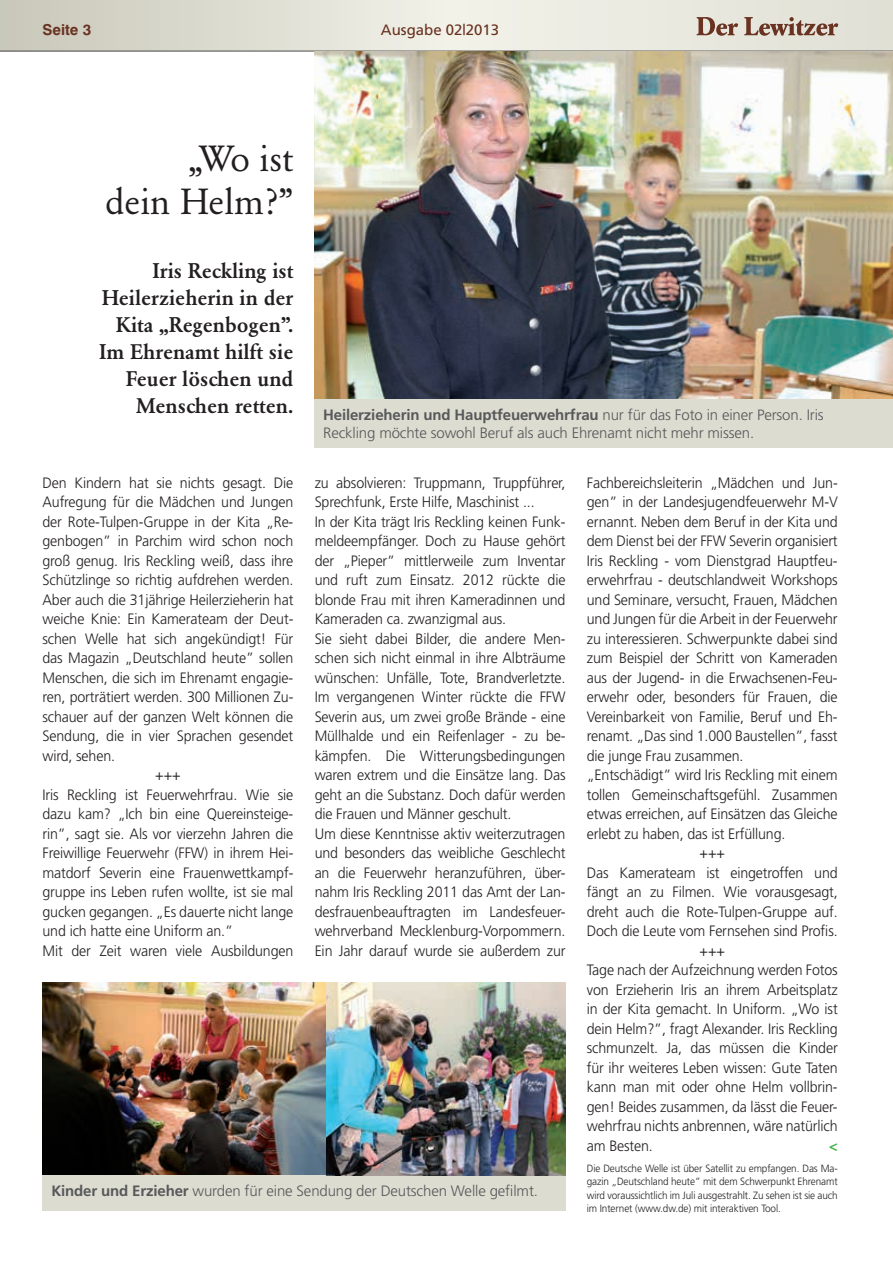
<style>
.page{position:relative;width:893px;height:1263px;background:#fff}
.page>*{position:absolute;margin:0;border:0;box-sizing:border-box;transform-origin:0 0}
.t1{font:36px/43.2px "Garamond BE";color:#231f20;text-align:right}
.t2{font:500 21px/27px "Garamond BE";color:#231f20;text-align:right}
.t3{font:300 15px/19.5px "Frutiger";letter-spacing:-.01em;color:#231f20;scale:.95 1}
.t4{font:300 15px/18px "Frutiger";letter-spacing:-.01em;color:#57585a}
.t5{font:15px "Frutiger";color:#693221}
.t6{font:700 15px "Swiss 721 BT";color:#693221}
.t7{font:700 15px "Frutiger";color:#40ae49;scale:.95 1}
.t8{font:300 10.5px/13.5px "Frutiger";letter-spacing:-.01em;color:#231f20;text-align:justify;scale:.95 1}
.s1{font-weight:700}
</style>
<div class="page">
<svg style="left:0;top:0;width:893px;height:51px;background:#e1e0d6"></svg>
<svg style="left:697px;top:17px;width:141px;height:19px;background:#b7a396"></svg>
<hr style="left:0;top:51px;width:893px;height:1px;background:#57585a">
<img style="left:315px;top:52px;width:578px;height:348px">
<div style="left:315px;top:400px;width:578px;height:48px;background:#dcdcd0"></div>
<img style="left:43px;top:983px;width:523px;height:192px">
<div style="left:43px;top:1175px;width:523px;height:36px;background:#dcdcd0"></div>
<p class="t6" style="left:43px;top:21px;width:50px">Seite 3</p>
<p class="t5" style="left:381px;top:21px;width:120px">Ausgabe 02|2013</p>
<h1 class="t1" style="left:105px;top:137px;width:190px">„Wo ist<br>dein Helm?”</h1>
<h2 class="t2" style="left:99px;top:257px;width:196px">Iris Reckling ist<br>Heilerzieherin in der<br>Kita „Regenbogen”.<br>Im Ehrenamt hilft sie<br>Feuer löschen und<br>Menschen retten.</h2>
<p class="t3" style="left:43px;top:473px;width:266px">Den Kindern hat sie nichts gesagt. Die</p>
<p class="t3" style="left:43px;top:492px;width:266px">Aufregung für die Mädchen und Jungen</p>
<p class="t3" style="left:43px;top:512px;width:266px">der Rote-Tulpen-Gruppe in der Kita „Re-</p>
<p class="t3" style="left:43px;top:531px;width:266px">genbogen” in Parchim wird schon noch</p>
<p class="t3" style="left:43px;top:551px;width:266px">groß genug. Iris Reckling weiß, dass ihre</p>
<p class="t3" style="left:43px;top:570px;width:266px">Schützlinge so richtig aufdrehen werden.</p>
<p class="t3" style="left:43px;top:590px;width:266px">Aber auch die 31jährige Heilerzieherin hat</p>
<p class="t3" style="left:43px;top:609px;width:266px">weiche Knie: Ein Kamerateam der Deut-</p>
<p class="t3" style="left:43px;top:629px;width:266px">schen Welle hat sich angekündigt! Für</p>
<p class="t3" style="left:43px;top:648px;width:266px">das Magazin „Deutschland heute” sollen</p>
<p class="t3" style="left:43px;top:668px;width:266px">Menschen, die sich im Ehrenamt engagie-</p>
<p class="t3" style="left:43px;top:687px;width:266px">ren, porträtiert werden. 300 Millionen Zu-</p>
<p class="t3" style="left:43px;top:707px;width:266px">schauer auf der ganzen Welt können die</p>
<p class="t3" style="left:43px;top:726px;width:266px">Sendung, die in vier Sprachen gesendet</p>
<p class="t3" style="left:43px;top:746px;width:78px">wird, sehen.</p>
<p class="t3" style="left:155px;top:765px;width:28px">+++</p>
<p class="t3" style="left:43px;top:785px;width:266px">Iris Reckling ist Feuerwehrfrau. Wie sie</p>
<p class="t3" style="left:43px;top:804px;width:266px">dazu kam? „Ich bin eine Quereinsteige-</p>
<p class="t3" style="left:43px;top:824px;width:266px">rin”, sagt sie. Als vor vierzehn Jahren die</p>
<p class="t3" style="left:43px;top:843px;width:266px">Freiwillige Feuerwehr (FFW) in ihrem Hei-</p>
<p class="t3" style="left:43px;top:863px;width:266px">matdorf Severin eine Frauenwettkampf-</p>
<p class="t3" style="left:43px;top:882px;width:266px">gruppe ins Leben rufen wollte, ist sie mal</p>
<p class="t3" style="left:43px;top:902px;width:266px">gucken gegangen. „Es dauerte nicht lange</p>
<p class="t3" style="left:43px;top:921px;width:202px">und ich hatte eine Uniform an.”</p>
<p class="t3" style="left:43px;top:941px;width:266px">Mit der Zeit waren viele Ausbildungen</p>
<p class="t4" style="left:323px;top:406px;width:502px"><span class="s1">Heilerzieherin und Hauptfeuerwehrfrau</span> nur für das Foto in einer Person. Iris<br>Reckling möchte sowohl Beruf als auch Ehrenamt nicht mehr missen.</p>
<p class="t3" style="left:315px;top:473px;width:266px">zu absolvieren: Truppmann, Truppführer, Sprechfunk, Erste Hilfe, Maschinist ...<br>In der Kita trägt Iris Reckling keinen Funk&shy;meldeempfänger. Doch zu Hause gehört der „Pieper” mittlerweile zum Inventar und ruft zum Einsatz. 2012 rückte die blonde Frau mit ihren Kameradinnen und Kameraden ca. zwanzigmal aus.<br>Sie sieht dabei Bilder, die andere Men&shy;schen sich nicht einmal in ihre Albträume wünschen: Unfälle, Tote, Brandverletzte.<br>Im vergangenen Winter rückte die FFW Severin aus, um zwei große Brände - eine Müllhalde und ein Reifenlager - zu be&shy;kämpfen. Die Witterungsbedingungen waren extrem und die Einsätze lang. Das geht an die Substanz. Doch dafür werden die Frauen und Männer geschult.<br>Um diese Kenntnisse aktiv weiterzutragen und besonders das weibliche Geschlecht an die Feuerwehr heranzuführen, über&shy;nahm Iris Reckling 2011 das Amt der Lan&shy;desfrauenbeauftragten im Landesfeuer&shy;wehrverband Mecklenburg-Vorpommern.<br>Ein Jahr darauf wurde sie außerdem zur</p>
<p class="t3" style="left:587px;top:473px;width:266px">Fachbereichsleiterin „Mädchen und Jun-</p>
<p class="t3" style="left:587px;top:492px;width:266px">gen” in der Landesjugendfeuerwehr M-V</p>
<p class="t3" style="left:587px;top:512px;width:266px">ernannt. Neben dem Beruf in der Kita und</p>
<p class="t3" style="left:587px;top:531px;width:266px">dem Dienst bei der FFW Severin organisiert</p>
<p class="t3" style="left:587px;top:551px;width:266px">Iris Reckling - vom Dienstgrad Hauptfeu-</p>
<p class="t3" style="left:587px;top:570px;width:266px">erwehrfrau - deutschlandweit Workshops</p>
<p class="t3" style="left:587px;top:590px;width:266px">und Seminare, versucht, Frauen, Mädchen</p>
<p class="t3" style="left:587px;top:609px;width:266px">und Jungen für die Arbeit in der Feuerwehr</p>
<p class="t3" style="left:587px;top:629px;width:266px">zu interessieren. Schwerpunkte dabei sind</p>
<p class="t3" style="left:587px;top:648px;width:266px">zum Beispiel der Schritt von Kameraden</p>
<p class="t3" style="left:587px;top:668px;width:266px">aus der Jugend- in die Erwachsenen-Feu-</p>
<p class="t3" style="left:587px;top:687px;width:266px">erwehr oder, besonders für Frauen, die</p>
<p class="t3" style="left:587px;top:707px;width:266px">Vereinbarkeit von Familie, Beruf und Eh-</p>
<p class="t3" style="left:587px;top:726px;width:266px">renamt. „Das sind 1.000 Baustellen”, fasst</p>
<p class="t3" style="left:587px;top:746px;width:166px">die junge Frau zusammen.</p>
<p class="t3" style="left:587px;top:765px;width:266px">„Entschädigt” wird Iris Reckling mit einem</p>
<p class="t3" style="left:587px;top:785px;width:266px">tollen Gemeinschaftsgefühl. Zusammen</p>
<p class="t3" style="left:587px;top:804px;width:266px">etwas erreichen, auf Einsätzen das Gleiche</p>
<p class="t3" style="left:587px;top:824px;width:211px">erlebt zu haben, das ist Erfüllung.</p>
<p class="t3" style="left:700px;top:843px;width:28px">+++</p>
<p class="t3" style="left:587px;top:863px;width:266px">Das Kamerateam ist eingetroffen und</p>
<p class="t3" style="left:587px;top:882px;width:266px">fängt an zu Filmen. Wie vorausgesagt,</p>
<p class="t3" style="left:587px;top:902px;width:266px">dreht auch die Rote-Tulpen-Gruppe auf.</p>
<p class="t3" style="left:587px;top:921px;width:266px">Doch die Leute vom Fernsehen sind Profis.</p>
<p class="t3" style="left:700px;top:941px;width:28px">+++</p>
<p class="t3" style="left:587px;top:960px;width:266px">Tage nach der Aufzeichnung werden Fotos</p>
<p class="t3" style="left:587px;top:980px;width:266px">von Erzieherin Iris an ihrem Arbeitsplatz</p>
<p class="t3" style="left:587px;top:999px;width:266px">in der Kita gemacht. In Uniform. „Wo ist</p>
<p class="t3" style="left:587px;top:1019px;width:266px">dein Helm?”, fragt Alexander. Iris Reckling</p>
<p class="t3" style="left:587px;top:1038px;width:266px">schmunzelt. Ja, das müssen die Kinder</p>
<p class="t3" style="left:587px;top:1058px;width:266px">für ihr weiteres Leben wissen: Gute Taten</p>
<p class="t3" style="left:587px;top:1077px;width:266px">kann man mit oder ohne Helm vollbrin-</p>
<p class="t3" style="left:587px;top:1097px;width:266px">gen! Beides zusammen, da lässt die Feuer-</p>
<p class="t3" style="left:587px;top:1116px;width:266px">wehrfrau nichts anbrennen, wäre natürlich</p>
<p class="t3" style="left:587px;top:1136px;width:71px">am Besten.</p>
<p class="t7" style="left:829px;top:1136px;width:11px">&lt;</p>
<p class="t4" style="left:51px;top:1181px;width:488px"><span class="s1">Kinder und Erzieher</span> wurden für eine Sendung der Deutschen Welle gefilmt.</p>
<p class="t8" style="left:587px;top:1161px;width:266px">Die Deutsche Welle ist über Satellit zu empfangen. Das Ma&shy;gazin „Deutschland heute” mit dem Schwerpunkt Ehrenamt wird voraussichtlich im Juli ausgestrahlt. Zu sehen ist sie auch im Internet (www.dw.de) mit interaktiven Tool.</p>
</div>
